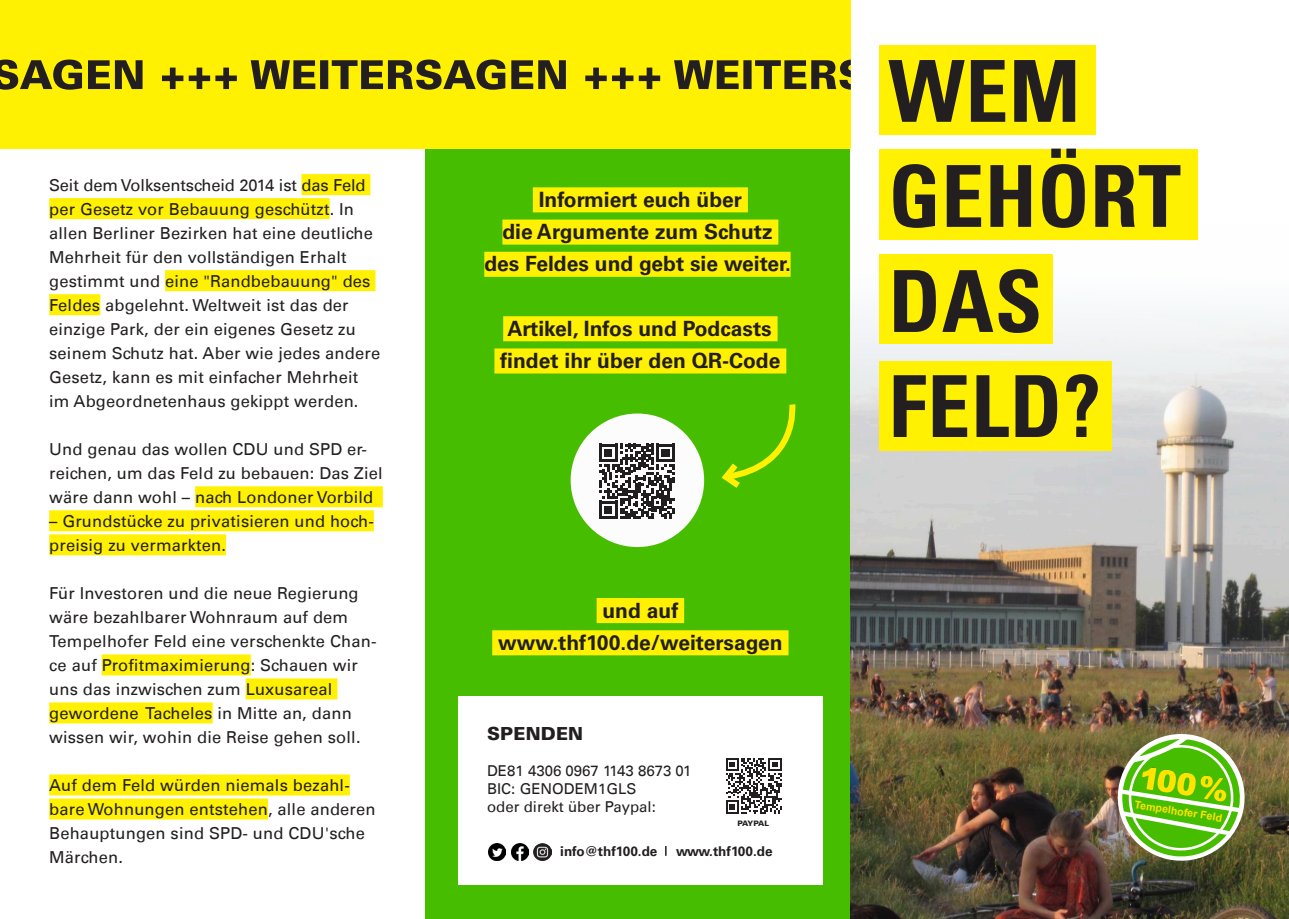
<style>
.page{position:relative;width:1289px;height:919px;background:#fff}
.page>*{position:absolute;margin:0;border:0;box-sizing:border-box;transform-origin:0 0}
.t1{font:700 condensed 85.5px/105px "Univers LT Std";letter-spacing:.01em;color:#231f20}
.t2{font:700 21px/32.2px "Univers LT Std";color:#231f20;text-align:center}
.t3{font:900 18px "Univers LT Std";letter-spacing:.01em;color:#231f20}
.t4{font:16.5px/24px "Univers LT";letter-spacing:.01em;color:#231f20}
.t5{font:15px/18px "Univers LT";color:#231f20}
.t6{font:700 13.5px "Univers LT Std";color:#231f20}
.t7{font:700 10.65px "Arial";color:#ffe303}
.t8{font:900 7.5px "Univers LT Std";letter-spacing:-.085em;color:#231f20}
</style>
<div class="page">
<div style="left:425px;top:0;width:425px;height:918px;background:#47bd00"></div>
<img style="left:850px;top:225px;width:438px;height:693px">
<div style="left:0;top:0;width:850px;height:148px;background:#fff101"></div>
<svg style="left:0;top:59px;width:850px;height:31px"></svg>
<div style="left:458px;top:696px;width:365px;height:188px;background:#fff"></div>
<img style="left:511px;top:843px;width:17px;height:17px">
<div style="left:533px;top:187px;width:215px;height:25px;background:#fff101"></div>
<div style="left:502px;top:219px;width:276px;height:25px;background:#fff101"></div>
<div style="left:484px;top:252px;width:306px;height:25px;background:#fff101"></div>
<div style="left:503px;top:316px;width:274px;height:25px;background:#fff101"></div>
<div style="left:494px;top:348px;width:292px;height:25px;background:#fff101"></div>
<div style="left:596px;top:598px;width:88px;height:25px;background:#fff101"></div>
<div style="left:492px;top:630px;width:296px;height:25px;background:#fff101"></div>
<div style="left:570px;top:413px;width:134px;height:134px;background:#fcfcfc;border-radius:50%"></div>
<div style="left:590px;top:433px;width:93px;height:96px;background:#fff"></div>
<svg style="left:599px;top:444px;width:75px;height:75px"></svg>
<svg style="left:721px;top:404px;width:75px;height:84px"></svg>
<svg style="left:726px;top:758px;width:55px;height:55px"></svg>
<img style="left:534px;top:843px;width:17px;height:17px">
<img style="left:488px;top:843px;width:17px;height:17px">
<div style="left:301px;top:174px;width:69px;height:21px;background:#fff101"></div>
<div style="left:49px;top:198px;width:281px;height:21px;background:#fff101"></div>
<div style="left:165px;top:270px;width:210px;height:21px;background:#fff101"></div>
<div style="left:49px;top:294px;width:51px;height:21px;background:#fff101"></div>
<div style="left:195px;top:486px;width:188px;height:21px;background:#fff101"></div>
<div style="left:49px;top:510px;width:325px;height:21px;background:#fff101"></div>
<div style="left:49px;top:534px;width:177px;height:21px;background:#fff101"></div>
<div style="left:102px;top:654px;width:149px;height:21px;background:#fff101"></div>
<div style="left:246px;top:678px;width:91px;height:21px;background:#fff101"></div>
<div style="left:49px;top:702px;width:164px;height:21px;background:#fff101"></div>
<div style="left:49px;top:774px;width:301px;height:21px;background:#fff101"></div>
<div style="left:49px;top:798px;width:219px;height:21px;background:#fff101"></div>
<img style="left:1111px;top:727px;width:139px;height:139px">
<div style="left:879px;top:149px;width:318px;height:90px;background:#fff101"></div>
<div style="left:879px;top:45px;width:216px;height:90px;background:#fff101"></div>
<div style="left:879px;top:254px;width:173px;height:90px;background:#fff101"></div>
<div style="left:879px;top:361px;width:232px;height:89px;background:#fff101"></div>
<p class="t4" style="left:49px;top:173px;width:332px">Seit dem Volksentscheid 2014 ist das Feld per Gesetz vor Bebauung geschützt. In allen Berliner Bezirken hat eine deutliche Mehrheit für den vollständigen Erhalt gestimmt und eine "Randbebauung" des Feldes abgelehnt. Weltweit ist das der einzige Park, der ein eigenes Gesetz zu seinem Schutz hat. Aber wie jedes andere Gesetz, kann es mit einfacher Mehrheit im Abgeordnetenhaus gekippt werden.</p>
<p class="t4" style="left:49px;top:437px;width:335px">Und genau das wollen CDU und SPD er&shy;reichen, um das Feld zu bebauen: Das Ziel wäre dann wohl – nach Londoner Vorbild</p>
<p class="t4" style="left:49px;top:509px;width:326px">– Grundstücke zu privatisieren und hoch&shy;preisig zu vermarkten.</p>
<p class="t4" style="left:49px;top:581px;width:329px">Für Investoren und die neue Regierung wäre bezahlbarer Wohnraum auf dem Tempelhofer Feld eine verschenkte Chan&shy;ce auf Profitmaximierung: Schauen wir uns das inzwischen zum Luxusareal gewordene Tacheles in Mitte an, dann wissen wir, wohin die Reise gehen soll.</p>
<p class="t4" style="left:49px;top:773px;width:328px">Auf dem Feld würden niemals bezahl&shy;bare Wohnungen entstehen, alle anderen<br>Behauptungen sind SPD- und CDU'sche<br>Märchen.</p>
<p class="t2" style="left:484px;top:184px;width:308px">Informiert euch über<br>die Argumente zum Schutz des Feldes und gebt sie weiter.</p>
<p class="t2" style="left:500px;top:312px;width:282px">Artikel, Infos und Podcasts findet ihr über den QR-Code</p>
<p class="t2" style="left:498px;top:594px;width:286px">und auf www.thf100.de/weitersagen</p>
<p class="t3" style="left:487px;top:722px;width:98px">SPENDEN</p>
<p class="t5" style="left:487px;top:761px;width:206px">DE81 4306 0967 1143 8673 01<br>BIC: GENODEM1GLS<br>oder direkt über Paypal:</p>
<p class="t6" style="left:560px;top:843px;width:99px">info@thf100.de</p>
<p class="t6" style="left:676px;top:843px;width:98px">www.thf100.de</p>
<p class="t8" style="left:737px;top:818px;width:33px">PAYPAL</p>
<h1 class="t1" style="left:888px;top:39px;width:294px">WEM<br>GEHÖRT<br>DAS<br>FELD?</h1>
<p class="t7" style="left:1135px;top:797px;width:90px;rotate:9deg">Tempelhofer Feld</p>
</div>
